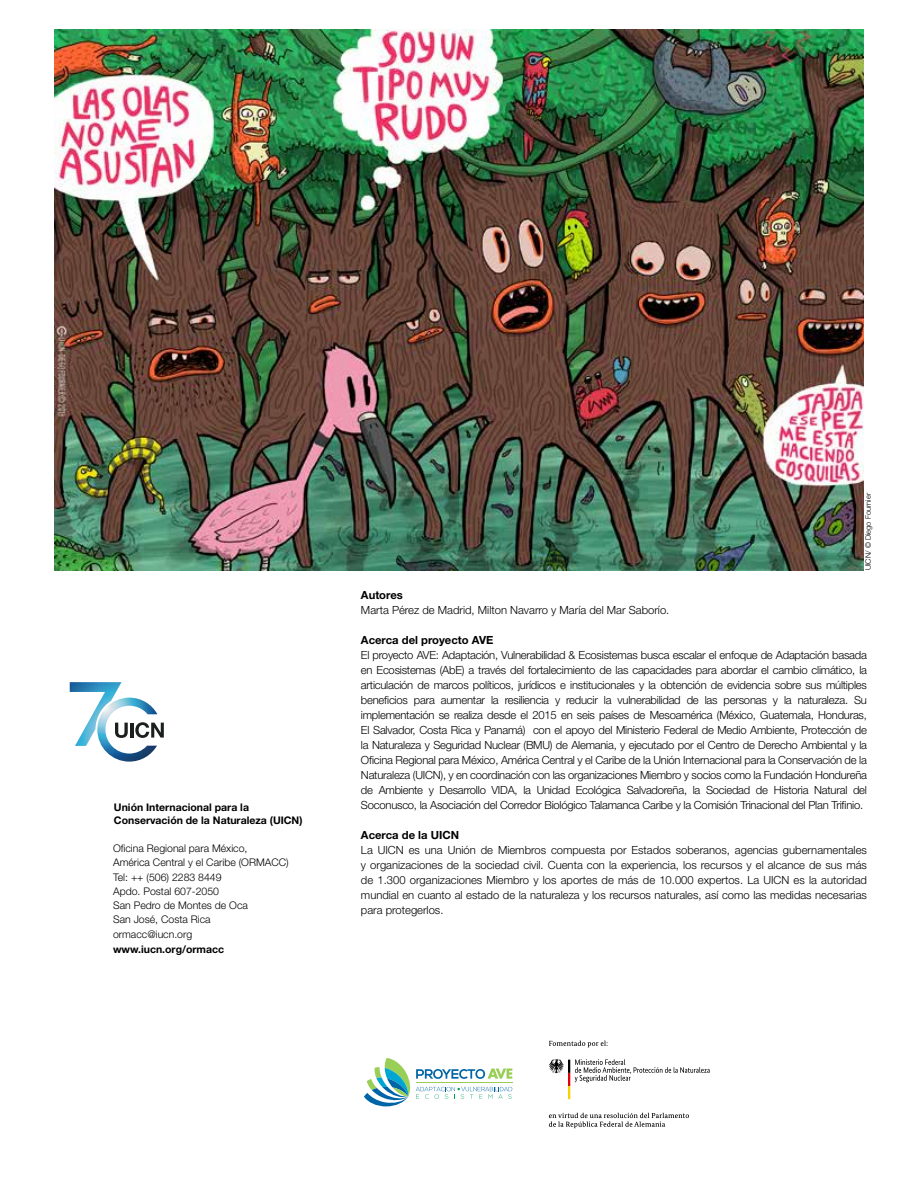
<style>
.page{position:relative;width:918px;height:1188px;background:#fff}
.page>*{position:absolute;margin:0;border:0;box-sizing:border-box;transform-origin:0 0}
.t1{font:300 11.25px/15px "Helvetica Neue LT Std";color:#000;text-align:justify}
.t2{font:700 11.25px "Helvetica Neue LT Std";color:#000}
.t3{font:300 10.5px/14.2px "Helvetica Neue LT Std";color:#000}
.t4{font:700 10.5px/12.6px "Helvetica Neue LT Std";color:#000}
.t5{font:300 7.5px "Helvetica Neue LT Std";color:#000}
</style>
<div class="page">
<img style="left:54px;top:30px;width:810px;height:540px">
<img style="left:102px;top:698px;width:55px;height:64px">
<hr style="left:130px;top:723px;width:3px;height:15px;background:#1b1f1e">
<svg style="left:121px;top:723px;width:7px;height:15px"></svg>
<svg style="left:135px;top:722px;width:29px;height:16px"></svg>
<img style="left:70px;top:682px;width:51px;height:64px">
<svg style="left:364px;top:1058px;width:148px;height:48px"></svg>
<svg style="left:549px;top:1059px;width:161px;height:40px"></svg>
<svg style="left:549px;top:1041px;width:59px;height:6px"></svg>
<svg style="left:549px;top:1113px;width:140px;height:15px"></svg>
<p class="t4" style="left:114px;top:801px;width:190px">Unión Internacional para la<br>Conservación de la Naturaleza (UICN)</p>
<p class="t3" style="left:113px;top:841px;width:177px">Oficina Regional para México,<br>América Central y el Caribe (ORMACC)<br>Tel: ++ (506) 2283 8449<br>Apdo. Postal 607-2050<br>San Pedro de Montes de Oca<br>San José, Costa Rica ormacc@iucn.org</p>
<p class="t4" style="left:113px;top:943px;width:112px">www.iucn.org/ormacc</p>
<p class="t5" style="left:864px;top:570px;width:79px;rotate:-90deg">UICN/ © Diego Fournier</p>
<p class="t2" style="left:361px;top:588px;width:43px">Autores</p>
<p class="t1" style="left:361px;top:602px;width:310px">Marta Pérez de Madrid, Milton Navarro y María del Mar Saborío.</p>
<p class="t2" style="left:361px;top:633px;width:134px">Acerca del proyecto AVE</p>
<p class="t1" style="left:361px;top:647px;width:508px">El proyecto AVE: Adaptación, Vulnerabilidad &amp; Ecosistemas busca escalar el enfoque de Adaptación basada en Ecosistemas (AbE) a través del fortalecimiento de las capacidades para abordar el cambio climático, la articulación de marcos políticos, jurídicos e institucionales y la obtención de evidencia sobre sus múltiples beneficios para aumentar la resiliencia y reducir la vulnerabilidad de las personas y la naturaleza. Su implementación se realiza desde el 2015 en seis países de Mesoamérica (México, Guatemala, Honduras, El Salvador, Costa Rica y Panamá) con el apoyo del Ministerio Federal de Medio Ambiente, Protección de la Naturaleza y Seguridad Nuclear (BMU) de Alemania, y ejecutado por el Centro de Derecho Ambiental y la Oficina Regional para México, América Central y el Caribe de la Unión Internacional para la Conservación de la Naturaleza (UICN), y en coordinación con las organizaciones Miembro y socios como la Fundación Hondureña de Ambiente y Desarrollo VIDA, la Unidad Ecológica Salvadoreña, la Sociedad de Historia Natural del Soconusco, la Asociación del Corredor Biológico Talamanca Caribe y la Comisión Trinacional del Plan Trifinio.</p>
<p class="t2" style="left:361px;top:828px;width:100px">Acerca de la UICN</p>
<p class="t1" style="left:361px;top:842px;width:508px">La UICN es una Unión de Miembros compuesta por Estados soberanos, agencias gubernamentales y organizaciones de la sociedad civil. Cuenta con la experiencia, los recursos y el alcance de sus más de 1.300 organizaciones Miembro y los aportes de más de 10.000 expertos. La UICN es la autoridad mundial en cuanto al estado de la naturaleza y los recursos naturales, así como las medidas necesarias para protegerlos.</p>
</div>
